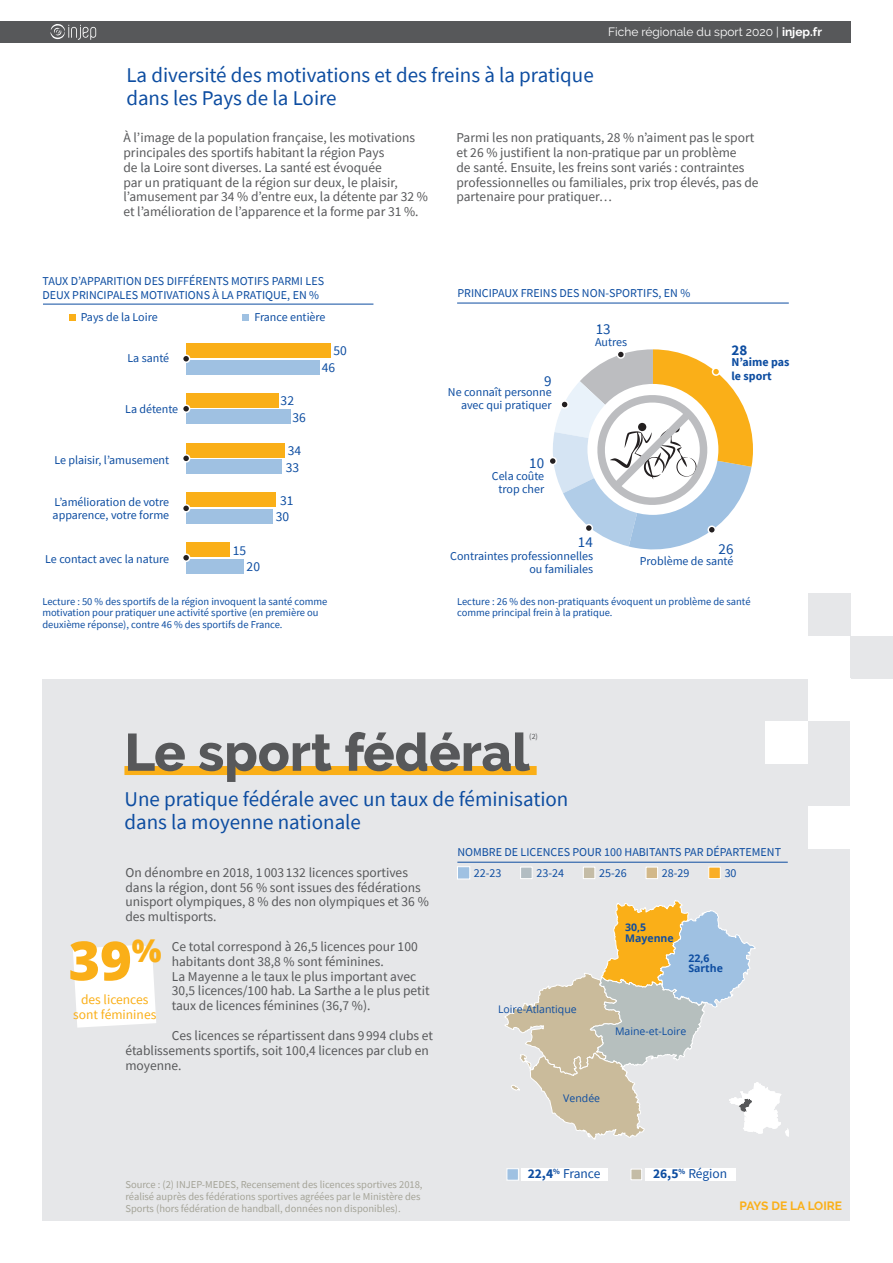
<style>
.page{position:relative;width:893px;height:1263px;background:#fff}
.page>*{position:absolute;margin:0;border:0;box-sizing:border-box;transform-origin:0 0}
.t1{font:800 54px "Open Sans";color:#faaf18}
.t2{font:800 52.5px "Raleway";color:#57585a}
.t3{font:21px/23.1px "Source Sans Pro";color:#0d4da1}
.t4{font:15px "Source Sans Pro";color:#0d4da1}
.t5{font:700 15px "Source Sans Pro";color:#0d4da1}
.t6{font:13.5px/14.9px "Source Sans Pro";color:#57585a}
.t7{font:13.5px/17.2px "Source Sans Pro";color:#0d4da1}
.t8{font:13.5px/14.9px "Source Sans Pro";color:#faaf18;text-align:center}
.t9{font:12px/13.2px "Source Sans Pro";color:#0d4da1;text-align:right}
.t10{font:12px "Raleway";color:#fff}
.t11{font:700 12px/13.2px "Source Sans Pro";color:#0d4da1}
.t12{font:700 12px "Raleway";color:#faaf18}
.t13{font:10.5px/11.6px "Source Sans Pro";color:#0d4da1}
.t14{font:10.5px/11.6px "Source Sans Pro";color:#a4a397}
.t15{font:10.5px "Open Sans";color:#0d4da1}
.t16{font:700 10.5px "Open Sans";color:#0d4da1}
.t17{font:7.8px "Source Sans Pro";color:#57585a}
.s1{font-weight:700}
</style>
<div class="page">
<div style="left:0;top:21px;width:851px;height:22px;background:#57585a"></div>
<svg style="left:50px;top:24px;width:46px;height:16px"></svg>
<div style="left:43px;top:678px;width:807px;height:542px;background:#e6e7e9"></div>
<div style="left:186px;top:559px;width:58px;height:15px;background:#9fc1e2"></div>
<div style="left:186px;top:542px;width:44px;height:15px;background:#faaf18"></div>
<div style="left:186px;top:509px;width:87px;height:15px;background:#9fc1e2"></div>
<div style="left:186px;top:492px;width:90px;height:15px;background:#faaf18"></div>
<div style="left:186px;top:459px;width:96px;height:15px;background:#9fc1e2"></div>
<div style="left:186px;top:443px;width:99px;height:15px;background:#faaf18"></div>
<div style="left:186px;top:409px;width:104px;height:15px;background:#9fc1e2"></div>
<div style="left:186px;top:393px;width:93px;height:15px;background:#faaf18"></div>
<div style="left:186px;top:360px;width:133px;height:15px;background:#9fc1e2"></div>
<div style="left:186px;top:343px;width:145px;height:15px;background:#faaf18"></div>
<svg style="left:73px;top:945px;width:83px;height:83px;background:#fcfcfc"></svg>
<svg style="left:69px;top:314px;width:6px;height:6px"></svg>
<svg style="left:243px;top:314px;width:6px;height:6px"></svg>
<div style="left:124px;top:766px;width:413px;height:9px;background:#faaf18"></div>
<hr style="left:43px;top:304px;width:330px;height:1px;background:#0d4da1">
<hr style="left:457px;top:303px;width:332px;height:1px;background:#0d4da1">
<div style="left:183px;top:355px;width:7px;height:7px;background:#231f20;border-radius:50%"></div>
<div style="left:182px;top:354px;width:8px;height:9px;border:2px solid #fff;border-radius:50%"></div>
<div style="left:183px;top:405px;width:7px;height:7px;background:#231f20;border-radius:50%"></div>
<div style="left:182px;top:404px;width:8px;height:9px;border:2px solid #fff;border-radius:50%"></div>
<div style="left:183px;top:455px;width:7px;height:7px;background:#231f20;border-radius:50%"></div>
<div style="left:182px;top:454px;width:8px;height:9px;border:2px solid #fff;border-radius:50%"></div>
<div style="left:183px;top:505px;width:7px;height:7px;background:#231f20;border-radius:50%"></div>
<div style="left:182px;top:504px;width:8px;height:9px;border:2px solid #fff;border-radius:50%"></div>
<div style="left:183px;top:554px;width:7px;height:7px;background:#231f20;border-radius:50%"></div>
<div style="left:182px;top:553px;width:8px;height:9px;border:2px solid #fff;border-radius:50%"></div>
<div style="left:549px;top:457px;width:7px;height:7px;background:#231f20;border-radius:50%"></div>
<div style="left:548px;top:457px;width:9px;height:8px;border:2px solid #fff;border-radius:50%"></div>
<svg style="left:552px;top:349px;width:201px;height:201px"></svg>
<hr style="left:457px;top:862px;width:331px;height:1px;background:#0d4da1">
<div style="left:521px;top:1168px;width:86px;height:12px;background:#fff"></div>
<div style="left:645px;top:1168px;width:90px;height:12px;background:#fff"></div>
<svg style="left:506px;top:1168px;width:13px;height:13px"></svg>
<div style="left:631px;top:1169px;width:11px;height:11px;background:#c4bca6;border:1px solid #fff"></div>
<svg style="left:504px;top:900px;width:285px;height:240px"></svg>
<svg style="left:457px;top:866px;width:13px;height:14px"></svg>
<div style="left:520px;top:867px;width:12px;height:12px;background:#b2bdc2;border:1px solid #fff"></div>
<div style="left:583px;top:867px;width:12px;height:12px;background:#c4bca6;border:1px solid #fff"></div>
<div style="left:646px;top:867px;width:12px;height:12px;background:#d2b889;border:1px solid #fff"></div>
<div style="left:708px;top:867px;width:13px;height:12px;background:#faae25;border:1px solid #fff"></div>
<div style="left:850px;top:636px;width:43px;height:43px;background:#e6e7e9"></div>
<div style="left:808px;top:594px;width:42px;height:42px;background:#e6e7e9"></div>
<div style="left:808px;top:678px;width:42px;height:43px;background:#fff"></div>
<div style="left:808px;top:806px;width:42px;height:42px;background:#fff"></div>
<div style="left:765px;top:721px;width:43px;height:42px;background:#fff"></div>
<p class="t10" style="left:608px;top:25px;width:215px">Fiche régionale du sport 2020 | <span class="s1">injep.fr</span></p>
<h3 class="t3" style="left:126px;top:63px;width:469px">La diversité des motivations et des freins à la pratique dans les Pays de la Loire</h3>
<p class="t6" style="left:456px;top:130px;width:304px">Parmi les non pratiquants, 28 % n’aiment pas le sport et 26 % justifient la non-pratique par un problème<br>de santé. Ensuite, les freins sont variés : contraintes professionnelles ou familiales, prix trop élevés, pas de partenaire pour pratiquer…</p>
<p class="t6" style="left:123px;top:130px;width:306px">À l’image de la population française, les motivations principales des sportifs habitant la région Pays<br>de la Loire sont diverses. La santé est évoquée<br>par un pratiquant de la région sur deux, le plaisir, l’amusement par 34 % d’entre eux, la détente par 32 % et l’amélioration de l’apparence et la forme par 31 %.</p>
<p class="t9" style="left:42px;top:275px;width:283px;text-align:left">TAUX D’APPARITION DES DIFFÉRENTS MOTIFS PARMI LES<br>DEUX PRINCIPALES MOTIVATIONS À LA PRATIQUE, EN %</p>
<p class="t9" style="left:81px;top:310px;width:79px">Pays de la Loire</p>
<p class="t9" style="left:254px;top:310px;width:73px">France entière</p>
<p class="t9" style="left:127px;top:352px;width:43px">La santé</p>
<p class="t9" style="left:125px;top:403px;width:55px">La détente</p>
<p class="t9" style="left:54px;top:453px;width:116px">Le plaisir, l’amusement</p>
<p class="t9" style="left:53px;top:496px;width:118px;text-align:left">L’amélioration de votre apparence, votre forme</p>
<p class="t9" style="left:45px;top:552px;width:125px">Le contact avec la nature</p>
<p class="t7" style="left:233px;top:542px;width:15px">15</p>
<p class="t7" style="left:247px;top:558px;width:15px">20</p>
<p class="t7" style="left:292px;top:392px;width:15px;text-indent:-12px">32<br>36</p>
<p class="t7" style="left:286px;top:441px;width:17px">34<br>33</p>
<p class="t7" style="left:276px;top:492px;width:19px;line-height:16.4px;text-align:center">31<br>30</p>
<p class="t7" style="left:322px;top:342px;width:26px;text-indent:12px">50<br>46</p>
<p class="t9" style="left:457px;top:286px;width:234px">PRINCIPAUX FREINS DES NON-SPORTIFS, EN %</p>
<p class="t4" style="left:544px;top:371px;width:9px">9</p>
<p class="t9" style="left:448px;top:386px;width:105px">Ne connaît personne avec qui pratiquer</p>
<p class="t4" style="left:596px;top:319px;width:16px">13</p>
<p class="t9" style="left:595px;top:335px;width:34px">Autres</p>
<p class="t5" style="left:731px;top:340px;width:17px">28</p>
<p class="t11" style="left:731px;top:356px;width:59px">N’aime pas le sport</p>
<p class="t4" style="left:529px;top:453px;width:16px">10</p>
<p class="t9" style="left:492px;top:469px;width:54px;text-align:center">Cela coûte trop cher</p>
<p class="t4" style="left:578px;top:532px;width:16px">14</p>
<p class="t9" style="left:450px;top:549px;width:144px">Contraintes professionnelles ou familiales</p>
<p class="t4" style="left:719px;top:539px;width:16px">26</p>
<p class="t9" style="left:640px;top:555px;width:95px">Problème de santé</p>
<p class="t13" style="left:42px;top:595px;width:287px">Lecture : 50 % des sportifs de la région invoquent la santé comme motivation pour pratiquer une activité sportive (en première ou deuxième réponse), contre 46 % des sportifs de France.</p>
<p class="t13" style="left:457px;top:595px;width:295px">Lecture : 26 % des non-pratiquants évoquent un problème de santé comme principal frein à la pratique.</p>
<h2 class="t2" style="left:124px;top:722px;width:407px">Le sport fédéral</h2>
<p class="t17" style="left:529px;top:731px;width:10px">(2)</p>
<h3 class="t3" style="left:124px;top:788px;width:445px">Une pratique fédérale avec un taux de féminisation dans la moyenne nationale</h3>
<p class="t6" style="left:125px;top:865px;width:305px">On dénombre en 2018, 1 003 132 licences sportives dans la région, dont 56 % sont issues des fédérations unisport olympiques, 8 % des non olympiques et 36 % des multisports.</p>
<p class="t6" style="left:172px;top:939px;width:259px">Ce total correspond à 26,5 licences pour 100 habitants dont 38,8 % sont féminines.<br>La Mayenne a le taux le plus important avec 30,5 licences/100 hab. La Sarthe a le plus petit taux de licences féminines (36,7 %).</p>
<p class="t6" style="left:125px;top:1028px;width:309px;text-indent:46px">Ces licences se répartissent dans 9 994 clubs et établissements sportifs, soit 100,4 licences par club en moyenne.</p>
<h1 class="t1" style="left:69px;top:919px;width:95px">39<sup>%</sup></h1>
<p class="t8" style="left:73px;top:992px;width:85px">des licences sont féminines</p>
<p class="t9" style="left:457px;top:846px;width:325px">NOMBRE DE LICENCES POUR 100 HABITANTS PAR DÉPARTEMENT</p>
<p class="t9" style="left:474px;top:866px;width:29px">22-23</p>
<p class="t9" style="left:536px;top:866px;width:29px">23-24</p>
<p class="t9" style="left:599px;top:866px;width:29px">25-26</p>
<p class="t9" style="left:662px;top:866px;width:29px">28-29</p>
<p class="t9" style="left:725px;top:866px;width:13px">30</p>
<p class="t16" style="left:625px;top:919px;width:23px">30,5</p>
<p class="t15" style="left:498px;top:1002px;width:80px">Loire-Atlantique</p>
<p class="t16" style="left:625px;top:930px;width:50px">Mayenne</p>
<p class="t16" style="left:688px;top:951px;width:23px">22,6</p>
<p class="t16" style="left:688px;top:961px;width:36px">Sarthe</p>
<p class="t15" style="left:615px;top:1024px;width:73px">Maine-et-Loire</p>
<p class="t15" style="left:563px;top:1091px;width:38px">Vendée</p>
<p class="t14" style="left:125px;top:1179px;width:299px">Source : (2) INJEP-MEDES, Recensement des licences sportives 2018, réalisé auprès des fédérations sportives agréées par le Ministère des<br>Sports (hors fédération de handball, données non disponibles).</p>
<p class="t7" style="left:528px;top:1165px;width:74px"><span class="s1">22,4</span><sup>%</sup> France</p>
<p class="t7" style="left:653px;top:1165px;width:76px"><span class="s1">26,5</span><sup>%</sup> Région</p>
<p class="t12" style="left:740px;top:1199px;width:104px">PAYS DE LA LOIRE</p>
</div>
